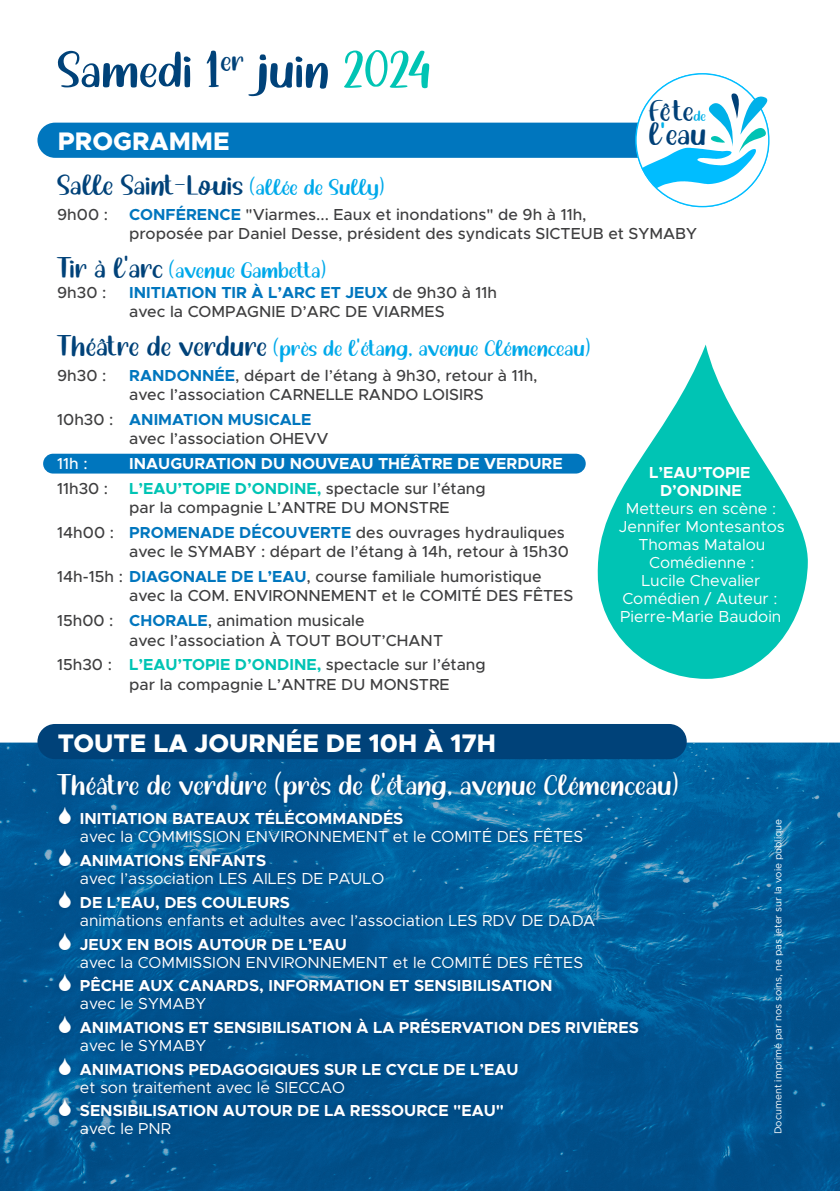
<style>
.page{position:relative;width:840px;height:1191px;background:#fff}
.page>*{position:absolute;margin:0;border:0;box-sizing:border-box;transform-origin:0 0}
.t1{font:50px "Water Shower";color:#004279}
.t2{font:31px "Water Shower";color:#004077}
.t3{font:28.8px "Water Shower";color:#004077}
.t4{font:28px "Water Shower";color:#fff}
.Lieu{font:28px "Water Shower";color:#004279}
.t5{font:800 25.4px "Metropolis";color:#fff}
.t6{font:22px "Water Shower";color:#00a9ea}
.t7{font:500 16px/19.2px "Metropolis";color:#3e3e3f}
.t8{font:16px/18px "Metropolis";color:#fff}
.t9{font:700 16px/18px "Metropolis";color:#fff}
.t10{font:500 16px "Metropolis";color:#fff}
.t11{font:10px "Metropolis";color:#fff}
.s1{color:#00c4b4}
.s2{font-size:14.4px;color:#00b1e9}
.s3{color:#00b1e9}
.s4{font-size:22px;color:#00a9ea}
.s5{font-weight:700;color:#0076be}
.s6{font-size:28px;color:#004279}
.s7{font-weight:700;color:#00c4b4}
.s8{font-weight:700}
.s9{font-weight:400}
</style>
<div class="page">
<svg style="left:0;top:741px;width:839px;height:450px;background:#025793"></svg>
<div style="left:37px;top:724px;width:649px;height:35px;background:#004279;border-radius:18px"></div>
<div style="left:43px;top:454px;width:542px;height:19px;background:#0076be;border-radius:10px"></div>
<div style="left:37px;top:123px;width:649px;height:35px;background:#0076be;border-radius:18px"></div>
<div style="left:635px;top:74px;width:133px;height:133px;background:#fff;border-radius:50%"></div>
<svg style="left:642px;top:92px;width:128px;height:96px"></svg>
<svg style="left:597px;top:344px;width:210px;height:335px;fill:#00c4b4"></svg>
<svg style="left:52px;top:766px;width:631px;height:374px;background:#015894"></svg>
<svg style="left:59px;top:807px;width:12px;height:17px"></svg>
<svg style="left:59px;top:848px;width:12px;height:18px"></svg>
<svg style="left:59px;top:890px;width:12px;height:18px"></svg>
<svg style="left:59px;top:932px;width:12px;height:17px"></svg>
<svg style="left:59px;top:973px;width:12px;height:18px"></svg>
<svg style="left:59px;top:1015px;width:12px;height:18px"></svg>
<svg style="left:59px;top:1057px;width:12px;height:17px"></svg>
<svg style="left:59px;top:1098px;width:12px;height:18px"></svg>
<p class="t1" style="left:57px;top:44px;width:375px">Samedi 1<sup>er</sup> juin <span class="s1">2024</span></p>
<p class="t5" style="left:58px;top:125px;width:173px">PROGRAMME</p>
<p class="t3" style="left:648px;top:96px;width:59px">Fête<span class="s2">de</span></p>
<p class="t2" style="left:648px;top:118px;width:59px">l<span class="s3">’</span>eau</p>
<p class="Lieu" style="left:57px;top:171px;width:329px">Salle Saint-Louis <span class="s4">(allée de Sully)</span></p>
<p class="t7" style="left:57px;top:205px;width:52px">9h00 :</p>
<p class="t7" style="left:129px;top:205px;width:569px"><span class="s5">CONFÉRENCE</span> "Viarmes... Eaux et inondations" de 9h à 11h,<br>proposée par Daniel Desse, président des syndicats SICTEUB et SYMABY</p>
<p class="t6" style="left:57px;top:259px;width:270px"><span class="s6">Tir à l’arc</span> (avenue Gambetta)</p>
<p class="t7" style="left:57px;top:282px;width:51px">9h30 :</p>
<p class="t7" style="left:129px;top:282px;width:369px"><span class="s5">INITIATION TIR À L’ARC ET JEUX</span> de 9h30 à 11h avec la COMPAGNIE D’ARC DE VIARMES</p>
<p class="t6" style="left:57px;top:337px;width:534px"><span class="s6">Théâtre de verdure</span> (près de l’étang, avenue Clémenceau)</p>
<p class="t7" style="left:57px;top:366px;width:51px">9h30 :</p>
<p class="t7" style="left:129px;top:366px;width:409px"><span class="s5">RANDONNÉE</span>, départ de l’étang à 9h30, retour à 11h, avec l’association CARNELLE RANDO LOISIRS</p>
<p class="t7" style="left:129px;top:410px;width:200px;text-indent:-72px">10h30 : <span class="s5">ANIMATION MUSICALE </span>avec l’association OHEVV</p>
<p class="t10" style="left:57px;top:454px;width:32px">11h :</p>
<p class="t9" style="left:129px;top:455px;width:435px">INAUGURATION DU NOUVEAU THÉÂTRE DE VERDURE</p>
<p class="t7" style="left:57px;top:479px;width:52px">11h30 :</p>
<p class="t7" style="left:129px;top:479px;width:358px"><span class="s7">L’EAU’TOPIE D’ONDINE,</span> spectacle sur l’étang par la compagnie L’ANTRE DU MONSTRE</p>
<p class="t7" style="left:57px;top:523px;width:513px;text-align:right">14h00 : <span class="s5">PROMENADE DÉCOUVERTE</span> des ouvrages hydrauliques avec le SYMABY : départ de l’étang à 14h, retour à 15h30</p>
<p class="t7" style="left:129px;top:567px;width:445px;text-indent:-72px">14h-15h : <span class="s5">DIAGONALE DE L’EAU</span>, course familiale humoristique avec la COM. ENVIRONNEMENT et le COMITÉ DES FÊTES</p>
<p class="t7" style="left:129px;top:611px;width:315px;text-indent:-72px">15h00 : <span class="s5">CHORALE</span>, animation musicale<br>avec l’association À TOUT BOUT’CHANT</p>
<p class="t7" style="left:129px;top:655px;width:358px;text-indent:-72px">15h30 : <span class="s7">L’EAU’TOPIE D’ONDINE,</span> spectacle sur l’étang par la compagnie L’ANTRE DU MONSTRE</p>
<p class="t9" style="left:649px;top:463px;width:103px;text-align:center">L’EAU’TOPIE<br>D’ONDINE</p>
<p class="t8" style="left:625px;top:499px;width:152px">Metteurs en scène :</p>
<p class="t8" style="left:618px;top:517px;width:167px">Jennifer Montesantos</p>
<p class="t8" style="left:638px;top:535px;width:128px">Thomas Matalou</p>
<p class="t8" style="left:648px;top:553px;width:107px">Comédienne :</p>
<p class="t8" style="left:641px;top:571px;width:120px">Lucile Chevalier</p>
<p class="t8" style="left:622px;top:589px;width:156px">Comédien / Auteur :</p>
<p class="t8" style="left:620px;top:607px;width:162px">Pierre-Marie Baudoin</p>
<p class="t5" style="left:58px;top:726px;width:439px">TOUTE LA JOURNÉE DE 10H À 17H</p>
<p class="t4" style="left:57px;top:770px;width:623px">Théâtre de verdure (près de l’étang, avenue Clémenceau)</p>
<p class="t8" style="left:80px;top:810px;width:504px"><span class="s8">INITIATION BATEAUX TÉLÉCOMMANDÉS<br></span>avec la COMMISSION ENVIRONNEMENT et le COMITÉ DES FÊTES</p>
<p class="t8" style="left:80px;top:851px;width:306px"><span class="s8">ANIMATIONS ENFANTS<br></span>avec l’association LES AILES DE PAULO</p>
<p class="t8" style="left:80px;top:893px;width:516px"><span class="s8">DE L’EAU, DES COULEURS<br></span>animations enfants et adultes avec l’association LES RDV DE DADA</p>
<p class="t8" style="left:80px;top:935px;width:504px"><span class="s8">JEUX EN BOIS AUTOUR DE L’EAU<br></span>avec la COMMISSION ENVIRONNEMENT et le COMITÉ DES FÊTES</p>
<p class="t9" style="left:80px;top:976px;width:474px">PÊCHE AUX CANARDS, INFORMATION ET SENSIBILISATION <span class="s9">avec le SYMABY</span></p>
<p class="t9" style="left:80px;top:1018px;width:560px">ANIMATIONS ET SENSIBILISATION À LA PRÉSERVATION DES RIVIÈRES <span class="s9">avec le SYMABY</span></p>
<p class="t9" style="left:80px;top:1060px;width:440px">ANIMATIONS PEDAGOGIQUES SUR LE CYCLE DE L’EAU <span class="s9">et son traitement avec le SIECCAO</span></p>
<p class="t9" style="left:80px;top:1101px;width:425px">SENSIBILISATION AUTOUR DE LA RESSOURCE "EAU" <span class="s9">avec le PNR</span></p>
<p class="t11" style="left:771px;top:1134px;width:317px;rotate:-90deg">Document imprimé par nos soins, ne pas jeter sur la voie publique</p>
</div>
